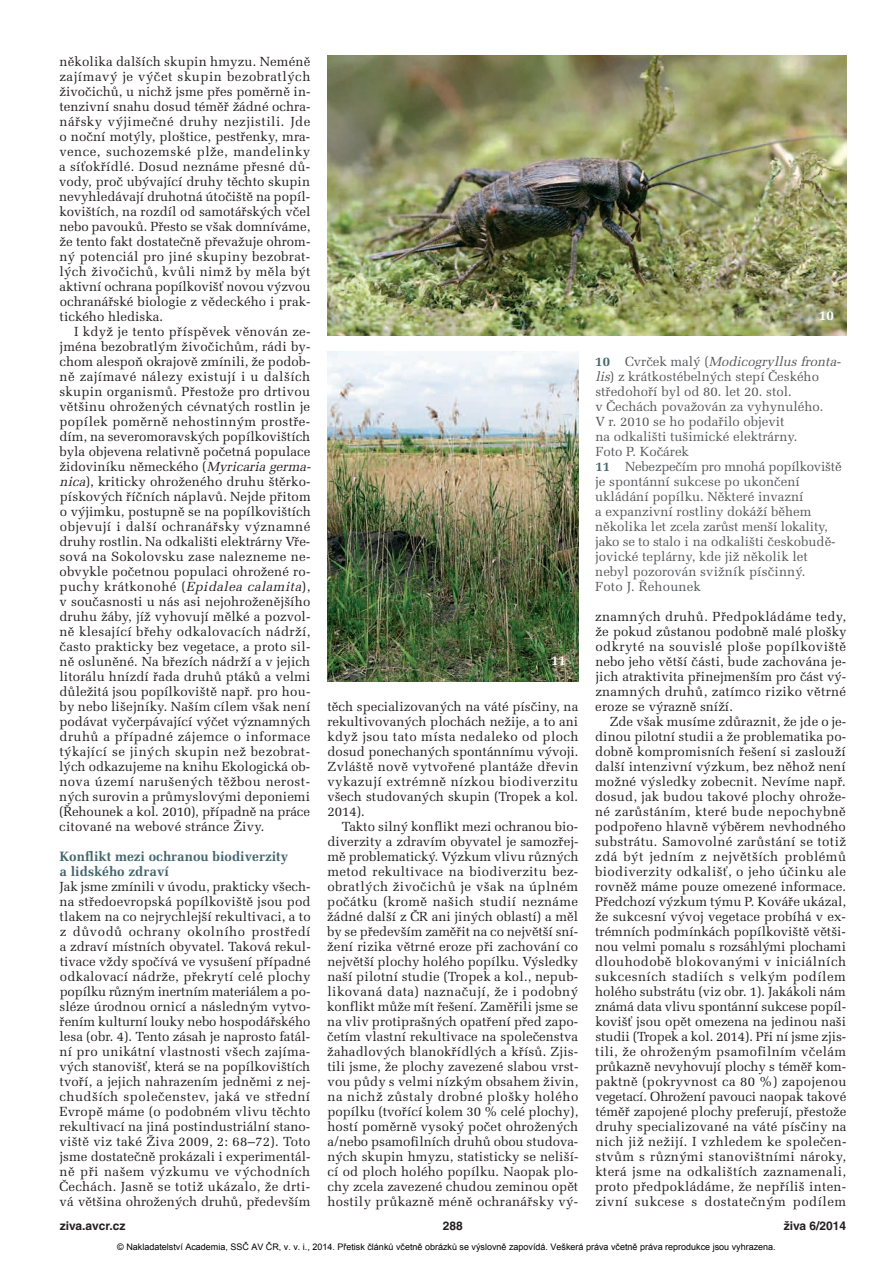
<style>
.page{position:relative;width:893px;height:1263px;background:#fff}
.page>*{position:absolute;margin:0;border:0;box-sizing:border-box;transform-origin:0 0}
.t1{font:700 13.5px/15px "Melior CE";color:#43656c}
.t2{font:700 13.5px "Melior CE";color:#fff}
.t3{font:13.2px/15px "Melior CE";letter-spacing:.01em;color:#231f20;text-align:justify}
.t4{font:13.2px/15px "Melior CE";color:#57585a}
.t5{font:700 12px "Helvetica CE";color:#231f20}
.t6{font:9px "Arial";color:#000}
.s1{font-style:italic}
.s2{font-weight:700;color:#43656c}
</style>
<div class="page">
<img style="left:327px;top:55px;width:519px;height:281px">
<img style="left:327px;top:351px;width:251px;height:330px">
<p class="t3" style="left:59px;top:56px;width:253px">několika dalších skupin hmyzu. Neméně zajímavý je výčet skupin bezobratlých živočichů, u nichž jsme přes poměrně in - tenzivní snahu dosud téměř žádné ochra&shy;nářsky výjimečné druhy nezjistili. Jde o noční motýly, ploštice, pestřenky, mra&shy;vence, suchozemské plže, mandelinky a síťokřídlé. Dosud neznáme přesné dů - vody, proč ubývající druhy těchto skupin nevyhledávají druhotná útočiště na popíl&shy;kovištích, na rozdíl od samotářských včel nebo pavouků. Přesto se však domníváme, že tento fakt dostatečně převažuje ohrom&shy;ný potenciál pro jiné skupiny bezobrat&shy;lých živočichů, kvůli nimž by měla být aktivní ochrana popílkovišť novou výzvou ochranářské biologie z vědeckého i prak&shy;tického hlediska.</p>
<p class="t3" style="left:59px;top:326px;width:255px;text-align:left;text-indent:15px">I když je tento příspěvek věnován ze - jména bezobratlým živočichům, rádi by - chom alespoň okrajově zmínili, že podob&shy;ně zajímavé nálezy existují i u dalších skupin organismů. Přestože pro drtivou většinu ohrožených cévnatých rostlin je popílek poměrně nehostinným prostře&shy;dím, na severomoravských popílkovištích byla objevena relativně početná populace židoviníku německého (<span class="s1">Myricaria germa&shy;nica</span>), kriticky ohroženého druhu štěrko&shy;pískových říčních náplavů. Nejde přitom o výjimku, postupně se na popílkovištích objevují i další ochranářsky významné druhy rostlin. Na odkališti elektrárny Vře&shy;sová na Sokolovsku zase nalezneme ne - obvykle početnou populaci ohrožené ro - puchy krátkonohé (<span class="s1">Epidalea calamita</span>), v současnosti u nás asi nejohroženějšího druhu žáby, jíž vyhovují mělké a pozvol&shy;ně klesající břehy odkalovacích nádrží, často prakticky bez vegetace, a proto sil&shy;ně osluněné. Na březích nádrží a v jejich litorálu hnízdí řada druhů ptáků a velmi důležitá jsou popílkoviště např. pro hou&shy;by nebo lišejníky. Naším cílem však není podávat vyčerpávající výčet významných druhů a případné zájemce o informace týkající se jiných skupin než bezobrat&shy;lých odkazujeme na knihu Ekologická ob - nova území narušených těžbou nerost&shy;ných surovin a průmyslovými deponiemi (Řehounek a kol. 2010), případně na práce citované na webové stránce Živy.</p>
<p class="t1" style="left:60px;top:851px;width:230px">Konflikt mezi ochranou biodiverzity a lidského zdraví</p>
<p class="t3" style="left:59px;top:881px;width:253px">Jak jsme zmínili v úvodu, prakticky všech&shy;na středoevropská popílkoviště jsou pod tlakem na co nejrychlejší rekultivaci, a to z důvodů ochrany okolního prostředí a zdraví místních obyvatel. Taková rekul&shy;tivace vždy spočívá ve vysušení případné odkalovací nádrže, překrytí celé plochy popílku různým inertním materiálem a po - sléze úrodnou ornicí a následným vytvo&shy;řením kulturní louky nebo hospodářského lesa (obr. 4). Tento zásah je naprosto fatál&shy;ní pro unikátní vlastnosti všech zajíma&shy;vých stanovišť, která se na popílkovištích tvoří, a jejich nahrazením jedněmi z nej&shy;chudších společenstev, jaká ve střední Evropě máme (o podobném vlivu těchto rekultivací na jiná postindustriální stano&shy;viště viz také Živa 2009, 2: 68–72). Toto jsme dostatečně prokázali i experimentál&shy;ně při našem výzkumu ve východních Čechách. Jasně se totiž ukázalo, že drti&shy;vá většina ohrožených druhů, především</p>
<p class="t2" style="left:551px;top:656px;width:17px">11</p>
<p class="t3" style="left:327px;top:701px;width:253px">těch specializovaných na váté písčiny, na rekultivovaných plochách nežije, a to ani když jsou tato místa nedaleko od ploch dosud ponechaných spontánnímu vývoji.<br>Zvláště nově vytvořené plantáže dřevin vykazují extrémně nízkou biodiverzitu všech studovaných skupin (Tropek a kol.<br>2014).</p>
<p class="t3" style="left:327px;top:821px;width:253px;text-indent:15px">Takto silný konflikt mezi ochranou bio&shy;diverzity a zdravím obyvatel je samozřej&shy;mě problematický. Výzkum vlivu různých metod rekultivace na biodiverzitu bez - obratlých živočichů je však na úplném počátku (kromě našich studií neznáme žádné další z ČR ani jiných oblastí) a měl by se především zaměřit na co největší sní&shy;žení rizika větrné eroze při zachování co největší plochy holého popílku. Výsledky naší pilotní studie (Tropek a kol., nepub&shy;likovaná data) naznačují, že i podobný konflikt může mít řešení. Zaměřili jsme se na vliv protiprašných opatření před zapo&shy;četím vlastní rekultivace na společenstva žahadlových blanokřídlých a křísů. Zjis&shy;tili jsme, že plochy zavezené slabou vrst&shy;vou půdy s velmi nízkým obsahem živin, na nichž zůstaly drobné plošky holého popílku (tvořící kolem 30 % celé plochy), hostí poměrně vysoký počet ohrožených a/nebo psamofilních druhů obou studova&shy;ných skupin hmyzu, statisticky se neliší&shy;cí od ploch holého popílku. Naopak plo&shy;chy zcela zavezené chudou zeminou opět hostily průkazně méně ochranářsky vý -</p>
<p class="t2" style="left:819px;top:310px;width:17px">10</p>
<p class="t4" style="left:595px;top:356px;width:250px"><span class="s2">1 0</span> C v r č e k m a l ý ( <span class="s1">Modicogryllus fronta&shy;lis</span>) z krátkostébelných stepí Českého středohoří byl od 80. let 20. stol.<br>v Čechách považován za vyhynulého.<br>V r. 2010 se ho podařilo objevit<br>na odkališti tušimické elektrárny.<br>Foto P. Kočárek<br><span class="s2">11</span> Nebezpečím pro mnohá popílkoviště je spontánní sukcese po ukončení ukládání popílku. Některé invazní<br>a expanzivní rostliny dokáží během několika let zcela zarůst menší lokality, jako se to stalo i na odkališti českobudě&shy;jovické teplárny, kde již několik let nebyl pozorován svižník písčinný.<br>Foto J. Řehounek</p>
<p class="t3" style="left:595px;top:611px;width:253px">znamných druhů. Předpokládáme tedy, že pokud zůstanou podobně malé plošky odkryté na souvislé ploše popílkoviště nebo jeho větší části, bude zachována je - jich atraktivita přinejmenším pro část vý - znamných druhů, zatímco riziko větrné eroze se výrazně sníží.</p>
<p class="t3" style="left:595px;top:716px;width:253px;text-indent:15px">Zde však musíme zdůraznit, že jde o je - dinou pilotní studii a že problematika po - dobně kompromisních řešení si zaslouží další intenzivní výzkum, bez něhož není možné výsledky zobecnit. Nevíme např. dosud, jak budou takové plochy ohrože&shy;né zarůstáním, které bude nepochybně podpořeno hlavně výběrem nevhodného substrátu. Samovolné zarůstání se totiž zdá být jedním z největších problémů biodiverzity odkališť, o jeho účinku ale rovněž máme pouze omezené informace.<br>Předchozí výzkum týmu P. Kováře ukázal, že sukcesní vývoj vegetace probíhá v ex - trémních podmínkách popílkoviště větši&shy;nou velmi pomalu s rozsáhlými plochami dlouhodobě blokovanými v iniciálních sukcesních stadiích s velkým podílem holého substrátu (viz obr. 1). Jakákoli nám známá data vlivu spontánní sukcese popíl&shy;kovišť jsou opět omezena na jedinou naši studii (Tropek a kol. 2014). Při ní jsme zjis - tili, že ohroženým psamofilním včelám průkazně nevyhovují plochy s téměř kom&shy;paktně (pokryvnost ca 80 %) zapojenou vegetací. Ohrožení pavouci naopak takové téměř zapojené plochy preferují, přestože druhy specializované na váté písčiny na nich již nežijí. I vzhledem ke společen&shy;stvům s různými stanovištními nároky, která jsme na odkalištích zaznamenali, proto předpokládáme, že nepříliš inten&shy;zivní sukcese s dostatečným podílem</p>
<p class="t5" style="left:60px;top:1221px;width:67px">ziva.avcr.cz</p>
<p class="t5" style="left:443px;top:1221px;width:22px">288</p>
<p class="t5" style="left:784px;top:1221px;width:64px">živa 6/2014</p>
<p class="t6" style="left:117px;top:1241px;width:660px">© Nakladatelství Academia, SSČ AV ČR, v. v. i., 2014. Přetisk článků včetně obrázků se výslovně zapovídá. Veškerá práva včetně práva reprodukce jsou vyhrazena.</p>
</div>
